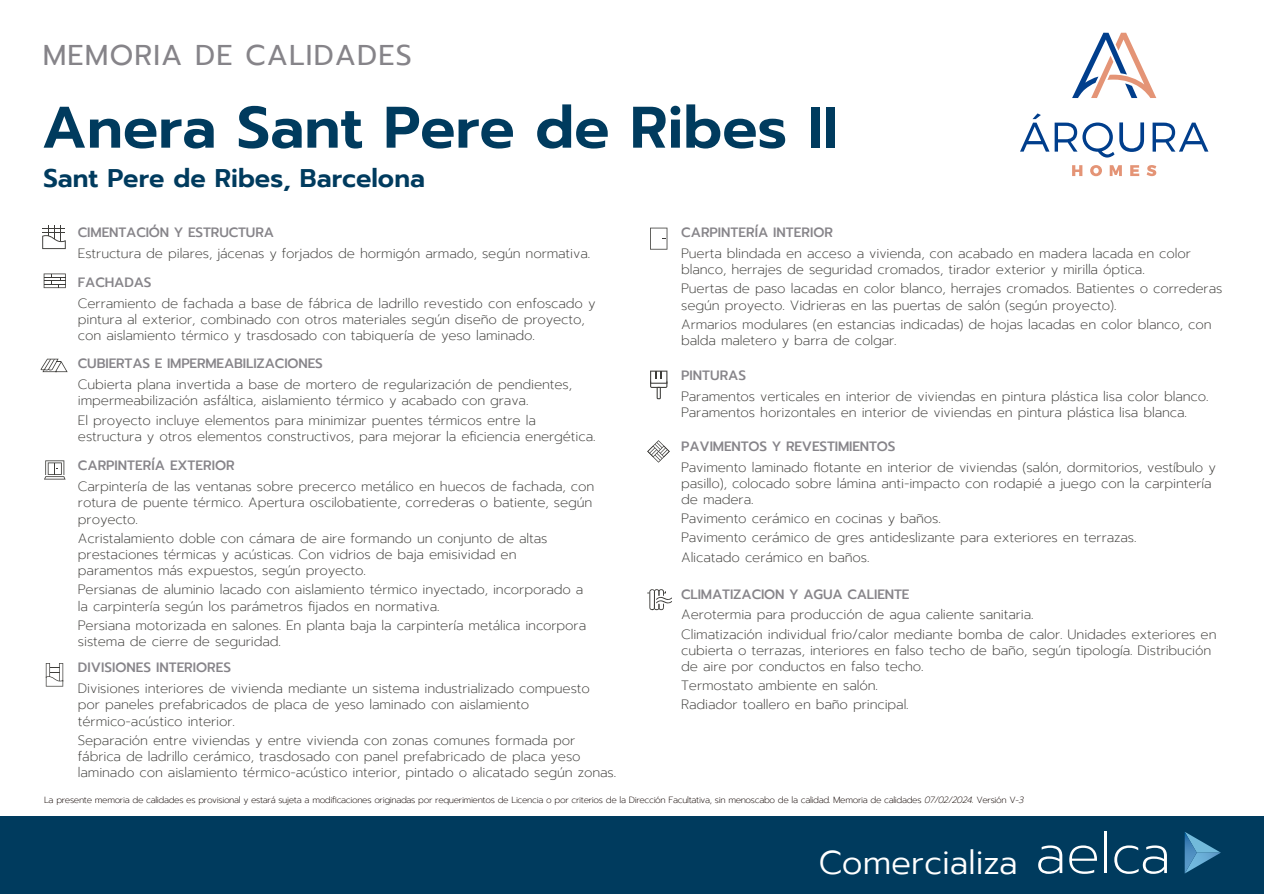
<style>
.page{position:relative;width:1264px;height:894px;background:#fff}
.page>*{position:absolute;margin:0;border:0;box-sizing:border-box;transform-origin:0 0}
.t1{font:600 58.5px "Prompt";color:#003b5e}
.t2{font:300 33px "Prompt";color:#fff}
.t3{font:28.5px "Prompt";letter-spacing:.04em;color:#868489}
.t4{font:600 25.5px "Prompt";color:#003b5e}
.t5{font:200 13.5px/16.2px "Prompt";letter-spacing:-.01em;color:#3e3d3a}
.t6{font:500 13.5px "Prompt";letter-spacing:-.01em;color:#868489}
.t7{font:200 9px "Prompt";letter-spacing:-.04em;color:#110501}
.s1{font-style:italic}
</style>
<div class="page">
<div style="left:0;top:816px;width:1263px;height:77px;background:#003b5e"></div>
<svg style="left:1038px;top:845px;width:24px;height:28px"></svg>
<svg style="left:1069px;top:845px;width:27px;height:28px"></svg>
<hr style="left:1104px;top:831px;width:2px;height:41px;background:#fff">
<svg style="left:1114px;top:845px;width:52px;height:28px"></svg>
<svg style="left:1184px;top:832px;width:36px;height:41px"></svg>
<svg style="left:647px;top:589px;width:25px;height:21px"></svg>
<svg style="left:647px;top:440px;width:22px;height:22px"></svg>
<svg style="left:650px;top:370px;width:17px;height:28px"></svg>
<svg style="left:650px;top:227px;width:17px;height:22px"></svg>
<svg style="left:46px;top:663px;width:17px;height:23px"></svg>
<svg style="left:44px;top:460px;width:22px;height:19px"></svg>
<svg style="left:40px;top:358px;width:28px;height:14px"></svg>
<svg style="left:44px;top:273px;width:22px;height:15px"></svg>
<svg style="left:42px;top:225px;width:24px;height:24px"></svg>
<svg style="left:1090px;top:165px;width:11px;height:11px"></svg>
<svg style="left:1109px;top:165px;width:12px;height:11px"></svg>
<svg style="left:1130px;top:165px;width:9px;height:11px"></svg>
<svg style="left:1146px;top:165px;width:10px;height:11px"></svg>
<svg style="left:1020px;top:113px;width:123px;height:44px"></svg>
<svg style="left:1152px;top:123px;width:56px;height:29px"></svg>
<svg style="left:1072px;top:33px;width:84px;height:65px"></svg>
<svg style="left:1072px;top:165px;width:10px;height:11px"></svg>
<h3 class="t3" style="left:43px;top:34px;width:370px">MEMORIA DE CALIDADES</h3>
<h1 class="t1" style="left:42px;top:84px;width:797px">Anera Sant Pere de Ribes II</h1>
<h3 class="t4" style="left:43px;top:160px;width:383px">Sant Pere de Ribes, Barcelona</h3>
<p class="t6" style="left:78px;top:223px;width:198px">CIMENTACIÓN Y ESTRUCTURA</p>
<p class="t5" style="left:78px;top:245px;width:513px">Estructura de pilares, jácenas y forjados de hormigón armado, según normativa.</p>
<p class="t6" style="left:78px;top:273px;width:75px">FACHADAS</p>
<p class="t5" style="left:78px;top:295px;width:519px">Cerramiento de fachada a base de fábrica de ladrillo revestido con enfoscado y pintura al exterior, combinado con otros materiales según diseño de proyecto, con aislamiento térmico y trasdosado con tabiquería de yeso laminado.</p>
<p class="t6" style="left:78px;top:354px;width:246px">CUBIERTAS E IMPERMEABILIZACIONES</p>
<p class="t5" style="left:78px;top:376px;width:495px">Cubierta plana invertida a base de mortero de regularización de pendientes, impermeabilización asfáltica, aislamiento térmico y acabado con grava.</p>
<p class="t5" style="left:78px;top:411px;width:519px">El proyecto incluye elementos para minimizar puentes térmicos entre la estructura y otros elementos constructivos, para mejorar la eficiencia energética.</p>
<p class="t6" style="left:78px;top:456px;width:158px">CARPINTERÍA EXTERIOR</p>
<p class="t5" style="left:78px;top:478px;width:517px">Carpintería de las ventanas sobre precerco metálico en huecos de fachada, con rotura de puente térmico. Apertura oscilobatiente, correderas o batiente, según proyecto.</p>
<p class="t5" style="left:78px;top:530px;width:471px">Acristalamiento doble con cámara de aire formando un conjunto de altas prestaciones térmicas y acústicas. Con vidrios de baja emisividad en paramentos más expuestos, según proyecto.</p>
<p class="t5" style="left:78px;top:581px;width:507px">Persianas de aluminio lacado con aislamiento térmico inyectado, incorporado a la carpintería según los parámetros fijados en normativa.</p>
<p class="t5" style="left:78px;top:617px;width:509px">Persiana motorizada en salones. En planta baja la carpintería metálica incorpora sistema de cierre de seguridad.</p>
<p class="t6" style="left:78px;top:658px;width:155px">DIVISIONES INTERIORES</p>
<p class="t5" style="left:78px;top:680px;width:513px">Divisiones interiores de vivienda mediante un sistema industrializado compuesto por paneles prefabricados de placa de yeso laminado con aislamiento térmico-acústico interior.</p>
<p class="t5" style="left:78px;top:732px;width:539px">Separación entre viviendas y entre vivienda con zonas comunes formada por fábrica de ladrillo cerámico, trasdosado con panel prefabricado de placa yeso laminado con aislamiento térmico-acústico interior, pintado o alicatado según zonas.</p>
<p class="t6" style="left:681px;top:223px;width:153px">CARPINTERÍA INTERIOR</p>
<p class="t5" style="left:681px;top:245px;width:511px">Puerta blindada en acceso a vivienda, con acabado en madera lacada en color blanco, herrajes de seguridad cromados, tirador exterior y mirilla óptica.</p>
<p class="t5" style="left:681px;top:280px;width:542px">Puertas de paso lacadas en color blanco, herrajes cromados. Batientes o correderas según proyecto. Vidrieras en las puertas de salón (según proyecto).</p>
<p class="t5" style="left:681px;top:316px;width:532px">Armarios modulares (en estancias indicadas) de hojas lacadas en color blanco, con balda maletero y barra de colgar.</p>
<p class="t6" style="left:681px;top:365px;width:66px">PINTURAS</p>
<p class="t5" style="left:681px;top:388px;width:529px">Paramentos verticales en interior de viviendas en pintura plástica lisa color blanco.<br>Paramentos horizontales en interior de viviendas en pintura plástica lisa blanca.</p>
<p class="t6" style="left:681px;top:436px;width:216px">PAVIMENTOS Y REVESTIMIENTOS</p>
<p class="t5" style="left:681px;top:459px;width:536px">Pavimento laminado flotante en interior de viviendas (salón, dormitorios, vestíbulo y pasillo), colocado sobre lámina anti-impacto con rodapié a juego con la carpintería de madera.</p>
<p class="t5" style="left:681px;top:509px;width:457px;line-height:19.2px">Pavimento cerámico en cocinas y baños.<br>Pavimento cerámico de gres antideslizante para exteriores en terrazas.<br>Alicatado cerámico en baños.</p>
<p class="t6" style="left:681px;top:584px;width:230px">CLIMATIZACION Y AGUA CALIENTE</p>
<p class="t5" style="left:681px;top:605px;width:537px;line-height:19.2px">Aerotermia para producción de agua caliente sanitaria.<br>Climatización individual frio/calor mediante bomba de calor. Unidades exteriores en</p>
<p class="t5" style="left:681px;top:642px;width:531px">cubierta o terrazas, interiores en falso techo de baño, según tipología. Distribución de aire por conductos en falso techo.</p>
<p class="t5" style="left:681px;top:675px;width:229px;line-height:19.2px">Termostato ambiente en salón.<br>Radiador toallero en baño principal.</p>
<p class="t7" style="left:44px;top:793px;width:981px">La presente memoria de calidades es provisional y estará sujeta a modificaciones originadas por requerimientos de Licencia o por criterios de la Dirección Facultativa, sin menoscabo de la calidad. Memoria de calidades <span class="s1">07/02/2024.</span> Versión V-<span class="s1">3</span></p>
<h2 class="t2" style="left:818px;top:839px;width:200px">Comercializa</h2>
</div>
